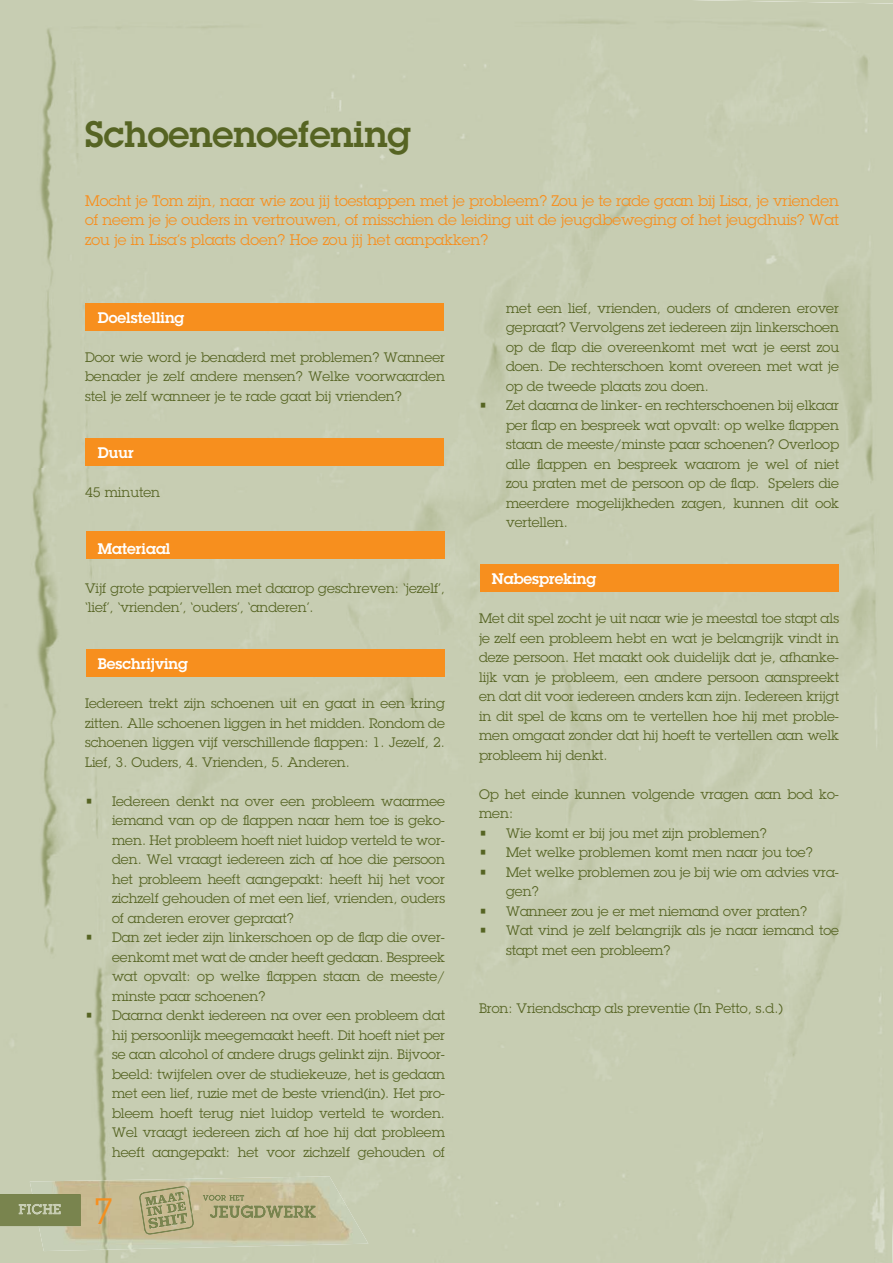
<style>
.page{position:relative;width:893px;height:1263px;background:#fff}
.page>*{position:absolute;margin:0;border:0;box-sizing:border-box;transform-origin:0 0}
.t1{font:600 36px "Lubalin Graph LT";color:#566423}
.t2{font:36px "Lubalin Graph LT";color:#f78f1e}
.t3{font:15px/19.5px "Lubalin Graph LT";color:#f78f1e;text-align:justify}
.t4{font:600 15px "Lubalin Graph LT";color:#fff}
.t5{font:13.5px/19.5px "Lubalin Graph LT";color:#566423;text-align:justify}
</style>
<div class="page">
<div style="left:0;top:483px;width:784px;height:780px;background:#c7cdb2"></div>
<div style="left:0;top:0;width:893px;height:483px;background:#c7cdb2"></div>
<div style="left:784px;top:480px;width:109px;height:783px;background:#c7cdb2"></div>
<img style="left:30px;top:1176px;width:338px;height:75px">
<div style="left:0;top:1194px;width:81px;height:32px;background:#79844e"></div>
<img style="left:19px;top:1204px;width:42px;height:10px">
<svg style="left:139px;top:1234px;width:55px;height:1px"></svg>
<img style="left:139px;top:1186px;width:55px;height:48px">
<img style="left:210px;top:1205px;width:106px;height:13px">
<img style="left:203px;top:1195px;width:41px;height:6px">
<div style="left:85px;top:303px;width:358px;height:27px;background:#f78f1e"></div>
<div style="left:85px;top:438px;width:358px;height:27px;background:#f78f1e"></div>
<div style="left:87px;top:531px;width:358px;height:27px;background:#f78f1e"></div>
<div style="left:87px;top:649px;width:358px;height:27px;background:#f78f1e"></div>
<div style="left:480px;top:564px;width:359px;height:27px;background:#f78f1e"></div>
<h1 class="t1" style="left:85px;top:122px;width:328px">Schoenenoefening</h1>
<p class="t3" style="left:85px;top:192px;width:755px">Mocht je Tom zijn, naar wie zou jij toestappen met je probleem? Zou je te rade gaan bij Lisa, je vrienden of neem je je ouders in vertrouwen, of misschien de leiding uit de jeugdbeweging of het jeugdhuis? Wat zou je in Lisa’s plaats doen? Hoe zou jij het aanpakken?</p>
<p class="t4" style="left:98px;top:312px;width:88px">Doelstelling</p>
<p class="t5" style="left:85px;top:349px;width:361px">Door wie word je benaderd met problemen? Wanneer benader je zelf andere mensen? Welke voorwaarden stel je zelf wanneer je te rade gaat bij vrienden?</p>
<p class="t4" style="left:98px;top:447px;width:38px">Duur</p>
<p class="t5" style="left:85px;top:484px;width:77px">45 minuten</p>
<p class="t4" style="left:98px;top:543px;width:74px">Materiaal</p>
<p class="t5" style="left:85px;top:580px;width:361px">Vijf grote papiervellen met daarop geschreven: ‘jezelf’, ‘lief’, ‘vrienden’, ‘ouders’, ‘anderen’.</p>
<p class="t4" style="left:98px;top:658px;width:92px">Beschrijving</p>
<p class="t5" style="left:85px;top:695px;width:361px">Iedereen trekt zijn schoenen uit en gaat in een kring zitten. Alle schoenen liggen in het midden. Rondom de schoenen liggen vijf verschillende flappen: 1. Jezelf, 2.<br>Lief, 3. Ouders, 4. Vrienden, 5. Anderen.</p>
<p class="t5" style="left:112px;top:793px;width:334px;text-indent:-27px">• Iedereen denkt na over een probleem waarmee iemand van op de flappen naar hem toe is geko&shy;men. Het probleem hoeft niet luidop verteld te wor&shy;den. Wel vraagt iedereen zich af hoe die persoon het probleem heeft aangepakt: heeft hij het voor zichzelf gehouden of met een lief, vrienden, ouders of anderen erover gepraat?</p>
<p class="t5" style="left:112px;top:929px;width:334px;text-indent:-27px">• Dan zet ieder zijn linkerschoen op de flap die over&shy;eenkomt met wat de ander heeft gedaan. Bespreek wat opvalt: op welke flappen staan de meeste/ minste paar schoenen?</p>
<p class="t5" style="left:112px;top:1007px;width:334px;text-indent:-27px">• Daarna denkt iedereen na over een probleem dat hij persoonlijk meegemaakt heeft. Dit hoeft niet per se aan alcohol of andere drugs gelinkt zijn. Bijvoor&shy;beeld: twijfelen over de studiekeuze, het is gedaan met een lief, ruzie met de beste vriend(in). Het pro&shy;bleem hoeft terug niet luidop verteld te worden.<br>Wel vraagt iedereen zich af hoe hij dat probleem heeft aangepakt: het voor zichzelf gehouden of</p>
<h1 class="t2" style="left:94px;top:1197px;width:22px">7</h1>
<p class="t5" style="left:506px;top:299px;width:334px">met een lief, vrienden, ouders of anderen erover gepraat? Vervolgens zet iedereen zijn linkerschoen op de flap die overeenkomt met wat je eerst zou doen. De rechterschoen komt overeen met wat je op de tweede plaats zou doen.</p>
<p class="t5" style="left:506px;top:397px;width:334px;text-indent:-27px">• Zet daarna de linker- en rechterschoenen bij elkaar per flap en bespreek wat opvalt: op welke flappen staan de meeste/minste paar schoenen? Overloop alle flappen en bespreek waarom je wel of niet zou praten met de persoon op de flap. Spelers die meerdere mogelijkheden zagen, kunnen dit ook vertellen.</p>
<p class="t4" style="left:492px;top:573px;width:106px">Nabespreking</p>
<p class="t5" style="left:479px;top:610px;width:361px">Met dit spel zocht je uit naar wie je meestal toe stapt als je zelf een probleem hebt en wat je belangrijk vindt in deze persoon. Het maakt ook duidelijk dat je, afhanke&shy;lijk van je probleem, een andere persoon aanspreekt en dat dit voor iedereen anders kan zijn. Iedereen krijgt in dit spel de kans om te vertellen hoe hij met proble&shy;men omgaat zonder dat hij hoeft te vertellen aan welk probleem hij denkt.</p>
<p class="t5" style="left:479px;top:786px;width:361px">Op het einde kunnen volgende vragen aan bod ko&shy;men:</p>
<p class="t5" style="left:479px;top:825px;width:289px">• Wie komt er bij jou met zijn problemen?</p>
<p class="t5" style="left:479px;top:844px;width:335px">• Met welke problemen komt men naar jou toe?</p>
<p class="t5" style="left:506px;top:864px;width:334px;text-indent:-27px">• Met welke problemen zou je bij wie om advies vra&shy;gen?</p>
<p class="t5" style="left:479px;top:903px;width:330px">• Wanneer zou je er met niemand over praten?</p>
<p class="t5" style="left:506px;top:922px;width:334px;text-indent:-27px">• Wat vind je zelf belangrijk als je naar iemand toe stapt met een probleem?</p>
<p class="t5" style="left:479px;top:1000px;width:306px">Bron: Vriendschap als preventie (In Petto, s.d.)</p>
</div>
